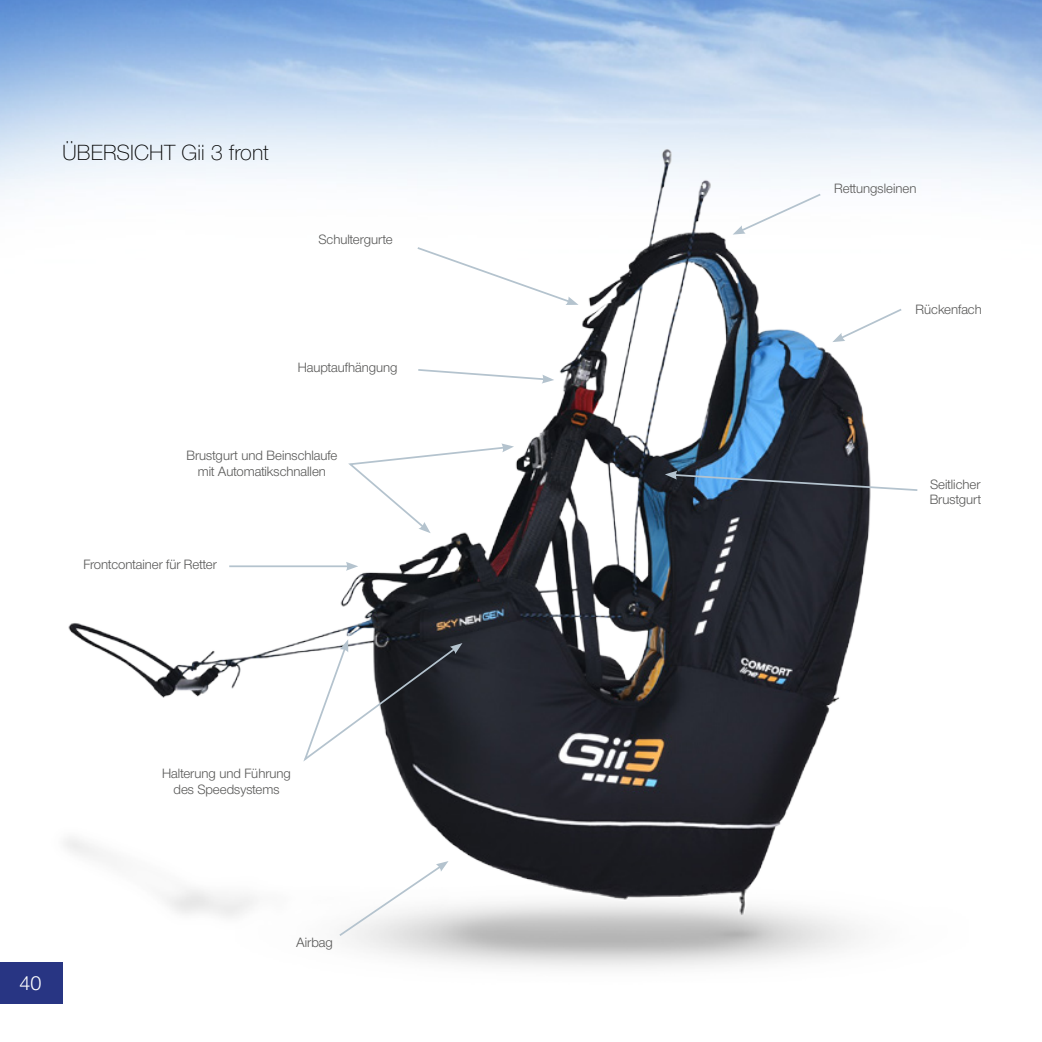
<style>
.page{position:relative;width:1042px;height:1042px;background:#fff}
.page>*{position:absolute;margin:0;border:0;box-sizing:border-box;transform-origin:0 0}
.t1{font:300 22.75px "Nimbus Sans Novus DOT";letter-spacing:.01em;color:#000}
.t2{font:21px "Nimbus Sans Novus DOT";color:#fff}
.t3{font:14px/15.8px "Nimbus Sans Novus DOT";color:#575756;text-align:center}
</style>
<div class="page">
<img style="left:0;top:0;width:1042px;height:196px">
<img style="left:47px;top:148px;width:921px;height:820px">
<svg style="left:732px;top:192px;width:90px;height:43px"></svg>
<svg style="left:415px;top:246px;width:163px;height:59px"></svg>
<svg style="left:416px;top:368px;width:138px;height:15px"></svg>
<svg style="left:346px;top:443px;width:168px;height:90px"></svg>
<hr style="left:229px;top:565px;width:120px;height:2px;background:#b4c3ce">
<svg style="left:346px;top:562px;width:12px;height:9px"></svg>
<svg style="left:301px;top:639px;width:161px;height:125px"></svg>
<svg style="left:337px;top:861px;width:111px;height:77px"></svg>
<svg style="left:665px;top:471px;width:254px;height:21px"></svg>
<svg style="left:832px;top:307px;width:71px;height:35px"></svg>
<div style="left:0;top:962px;width:63px;height:41px;background:#283583"></div>
<h1 class="t1" style="left:63px;top:140px;width:208px">ÜBERSICHT Gii 3 front</h1>
<p class="t3" style="left:319px;top:231px;width:75px">Schultergurte</p>
<p class="t3" style="left:298px;top:360px;width:101px">Hauptaufhängung</p>
<p class="t3" style="left:186px;top:447px;width:152px">Brustgurt und Beinschlaufe mit Automatikschnallen</p>
<p class="t3" style="left:83px;top:557px;width:135px">Frontcontainer für Retter</p>
<h2 class="t2" style="left:20px;top:971px;width:23px">40</h2>
<p class="t3" style="left:162px;top:766px;width:130px">Halterung und Führung des Speedsystems</p>
<p class="t3" style="left:296px;top:935px;width:38px">Airbag</p>
<p class="t3" style="left:834px;top:180px;width:84px">Rettungsleinen</p>
<p class="t3" style="left:915px;top:302px;width:68px">Rückenfach</p>
<p class="t3" style="left:930px;top:476px;width:53px;text-align:left">Seitlicher<br>Brustgurt</p>
</div>
